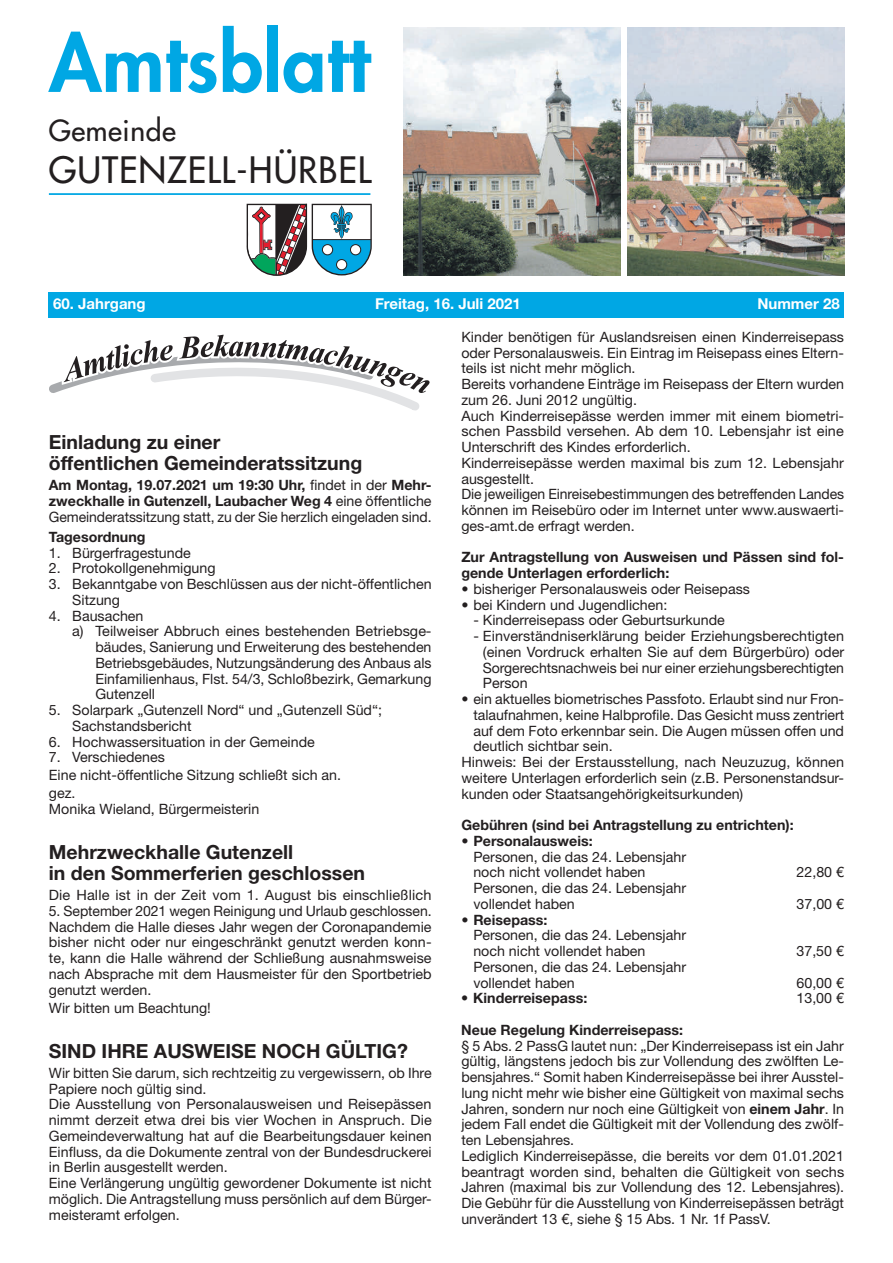
<style>
.page{position:relative;width:893px;height:1263px;background:#fff}
.page>*{position:absolute;margin:0;border:0;box-sizing:border-box;transform-origin:0 0}
.t1{font:800 77.85px "Futura Std";letter-spacing:.005em;color:#00a7e4}
.t2{font:500 35.4px "Futura Std";letter-spacing:.025em;color:#231f20}
.t3{font:500 28.35px "Futura Std";letter-spacing:.02em;color:#231f20}
.t4{font:700 19.5px/21px "Helvetica Neue LT Std";color:#231f20}
.t5{font:700 15px "Helvetica Neue LT Std";color:#fff}
.t6{font:14.25px/15.8px "Helvetica Neue LT Std";color:#231f20}
.t7{font:700 14.25px/15.8px "Helvetica Neue LT Std";color:#231f20}
.s1{font-weight:700}
</style>
<div class="page">
<hr style="left:49px;top:193px;width:321px;height:2px;background:#00a7e4">
<img style="left:404px;top:28px;width:216px;height:248px">
<img style="left:627px;top:28px;width:217px;height:248px">
<div style="left:49px;top:292px;width:795px;height:26px;background:#00a7e4"></div>
<svg style="left:49px;top:334px;width:381px;height:77px"></svg>
<svg style="left:247px;top:204px;width:125px;height:72px"></svg>
<h1 class="t1" style="left:49px;top:14px;width:322px">Amtsblatt</h1>
<h3 class="t3" style="left:49px;top:112px;width:129px">Gemeinde</h3>
<h2 class="t2" style="left:49px;top:148px;width:324px">GUTENZELL-HÜRBEL</h2>
<p class="t5" style="left:53px;top:295px;width:94px">60. Jahrgang</p>
<p class="t5" style="left:375px;top:295px;width:147px">Freitag, 16. Juli 2021</p>
<p class="t5" style="left:757px;top:295px;width:84px">Nummer 28</p>
<h3 class="t4" style="left:49px;top:431px;width:315px">Einladung zu einer<br>öffentlichen Gemeinderatssitzung</h3>
<p class="t6" style="left:49px;top:477px;width:384px;text-align:justify"><span class="s1">Am Montag, 19.07.2021 um 19:30 Uhr,</span> findet in der <span class="s1">Mehr&shy;zweckhalle in Gutenzell, Laubacher Weg 4</span> eine öffentliche Gemeinderatssitzung statt, zu der Sie herzlich eingeladen sind.</p>
<p class="t7" style="left:49px;top:529px;width:98px">Tagesordnung</p>
<p class="t6" style="left:49px;top:544px;width:144px">1. Bürgerfragestunde</p>
<p class="t6" style="left:49px;top:560px;width:168px">2. Protokollgenehmigung</p>
<p class="t6" style="left:72px;top:576px;width:361px;text-indent:-23px">3. Bekanntgabe von Beschlüssen aus der nicht-öffentlichen<br>Sitzung</p>
<p class="t6" style="left:49px;top:607px;width:96px">4. Bausachen</p>
<p class="t6" style="left:72px;top:623px;width:361px">a) Teilweiser Abbruch eines bestehenden Betriebsge-</p>
<p class="t6" style="left:95px;top:639px;width:338px">bäudes, Sanierung und Erweiterung des bestehenden</p>
<p class="t6" style="left:95px;top:655px;width:338px">Betriebsgebäudes, Nutzungsänderung des Anbaus als</p>
<p class="t6" style="left:95px;top:670px;width:338px">Einfamilienhaus, Flst. 54/3, Schloßbezirk, Gemarkung</p>
<p class="t6" style="left:95px;top:686px;width:61px">Gutenzell</p>
<p class="t6" style="left:72px;top:702px;width:311px;text-indent:-23px">5. Solarpark „Gutenzell Nord“ und „Gutenzell Süd“;<br>Sachstandsbericht</p>
<p class="t6" style="left:49px;top:733px;width:267px">6. Hochwassersituation in der Gemeinde</p>
<p class="t6" style="left:49px;top:748px;width:294px;line-height:17.9px">7. Verschiedenes<br>Eine nicht-öffentliche Sitzung schließt sich an. gez.</p>
<p class="t6" style="left:49px;top:801px;width:212px">Monika Wieland, Bürgermeisterin</p>
<h3 class="t4" style="left:49px;top:841px;width:318px">Mehrzweckhalle Gutenzell<br>in den Sommerferien geschlossen</h3>
<p class="t6" style="left:49px;top:887px;width:384px">Die Halle ist in der Zeit vom 1. August bis einschließlich</p>
<p class="t6" style="left:49px;top:903px;width:384px;text-align:justify">5. September 2021 wegen Reinigung und Urlaub geschlossen.<br>Nachdem die Halle dieses Jahr wegen der Coronapandemie bisher nicht oder nur eingeschränkt genutzt werden konn&shy;te, kann die Halle während der Schließung ausnahmsweise nach Absprache mit dem Hausmeister für den Sportbetrieb genutzt werden.</p>
<p class="t6" style="left:49px;top:999px;width:164px">Wir bitten um Beachtung!</p>
<h3 class="t4" style="left:49px;top:1040px;width:360px">SIND IHRE AUSWEISE NOCH GÜLTIG?</h3>
<p class="t6" style="left:49px;top:1065px;width:384px">Wir bitten Sie darum, sich rechtzeitig zu vergewissern, ob Ihre Papiere noch gültig sind.<br>Die Ausstellung von Personalausweisen und Reisepässen nimmt derzeit etwa drei bis vier Wochen in Anspruch. Die Gemeindeverwaltung hat auf die Bearbeitungsdauer keinen Einfluss, da die Dokumente zentral von der Bundesdruckerei in Berlin ausgestellt werden.<br>Eine Verlängerung ungültig gewordener Dokumente ist nicht möglich. Die Antragstellung muss persönlich auf dem Bürger&shy;meisteramt erfolgen.</p>
<p class="t6" style="left:461px;top:329px;width:384px">Kinder benötigen für Auslandsreisen einen Kinderreisepass oder Personalausweis. Ein Eintrag im Reisepass eines Eltern&shy;teils ist nicht mehr möglich.<br>Bereits vorhandene Einträge im Reisepass der Eltern wurden zum 26. Juni 2012 ungültig.<br>Auch Kinderreisepässe werden immer mit einem biometri&shy;schen Passbild versehen. Ab dem 10. Lebensjahr ist eine Unterschrift des Kindes erforderlich.<br>Kinderreisepässe werden maximal bis zum 12. Lebensjahr ausgestellt.<br>Die jeweiligen Einreisebestimmungen des betreffenden Landes können im Reisebüro oder im Internet unter www.auswaerti&shy;ges-amt.de erfragt werden.</p>
<p class="t7" style="left:461px;top:549px;width:384px">Zur Antragstellung von Ausweisen und Pässen sind fol&shy;gende Unterlagen erforderlich:</p>
<p class="t6" style="left:461px;top:581px;width:290px">• bisheriger Personalausweis oder Reisepass</p>
<p class="t6" style="left:461px;top:596px;width:208px">• bei Kindern und Jugendlichen:</p>
<p class="t6" style="left:473px;top:612px;width:253px">- Kinderreisepass oder Geburtsurkunde</p>
<p class="t6" style="left:483px;top:628px;width:363px;text-align:justify;text-indent:-10px">- Einverständniserklärung beider Erziehungsberechtigten (einen Vordruck erhalten Sie auf dem Bürgerbüro) oder Sorgerechtsnachweis bei nur einer erziehungsberechtigten Person</p>
<p class="t6" style="left:461px;top:691px;width:384px">• ein aktuelles biometrisches Passfoto. Erlaubt sind nur Fron-</p>
<p class="t6" style="left:473px;top:707px;width:372px">talaufnahmen, keine Halbprofile. Das Gesicht muss zentriert</p>
<p class="t6" style="left:473px;top:722px;width:372px">auf dem Foto erkennbar sein. Die Augen müssen offen und</p>
<p class="t6" style="left:473px;top:738px;width:141px">deutlich sichtbar sein.</p>
<p class="t6" style="left:461px;top:754px;width:384px">Hinweis: Bei der Erstausstellung, nach Neuzuzug, können</p>
<p class="t6" style="left:461px;top:770px;width:384px">weitere Unterlagen erforderlich sein (z.B. Personenstandsur-</p>
<p class="t6" style="left:461px;top:785px;width:283px">kunden oder Staatsangehörigkeitsurkunden)</p>
<p class="t7" style="left:461px;top:817px;width:334px">Gebühren (sind bei Antragstellung zu entrichten):</p>
<p class="t7" style="left:461px;top:833px;width:133px">• Personalausweis:</p>
<p class="t6" style="left:473px;top:848px;width:214px">Personen, die das 24. Lebensjahr noch nicht vollendet haben</p>
<p class="t6" style="left:796px;top:864px;width:49px">22,80 €</p>
<p class="t6" style="left:473px;top:880px;width:214px">Personen, die das 24. Lebensjahr vollendet haben</p>
<p class="t7" style="left:461px;top:911px;width:88px">• Reisepass:</p>
<p class="t6" style="left:473px;top:927px;width:214px">Personen, die das 24. Lebensjahr noch nicht vollendet haben</p>
<p class="t6" style="left:473px;top:959px;width:214px">Personen, die das 24. Lebensjahr vollendet haben</p>
<p class="t6" style="left:796px;top:896px;width:49px">37,00 €</p>
<p class="t6" style="left:796px;top:943px;width:49px">37,50 €</p>
<p class="t6" style="left:796px;top:974px;width:49px">60,00 €</p>
<p class="t7" style="left:461px;top:990px;width:127px">• Kinderreisepass:</p>
<p class="t6" style="left:796px;top:990px;width:49px">13,00 €</p>
<p class="t7" style="left:461px;top:1021px;width:223px">Neue Regelung Kinderreisepass:</p>
<p class="t6" style="left:461px;top:1037px;width:384px">§ 5 Abs. 2 PassG lautet nun: „Der Kinderreisepass ist ein Jahr gültig, längstens jedoch bis zur Vollendung des zwölften Le&shy;bensjahres.“ Somit haben Kinderreisepässe bei ihrer Ausstel&shy;lung nicht mehr wie bisher eine Gültigkeit von maximal sechs Jahren, sondern nur noch eine Gültigkeit von <span class="s1">einem Jahr</span>. In jedem Fall endet die Gültigkeit mit der Vollendung des zwölf&shy;ten Lebensjahres.<br>Lediglich Kinderreisepässe, die bereits vor dem 01.01.2021 beantragt worden sind, behalten die Gültigkeit von sechs Jahren (maximal bis zur Vollendung des 12. Lebensjahres).<br>Die Gebühr für die Ausstellung von Kinderreisepässen beträgt unverändert 13 €, siehe § 15 Abs. 1 Nr. 1f PassV.</p>
</div>
